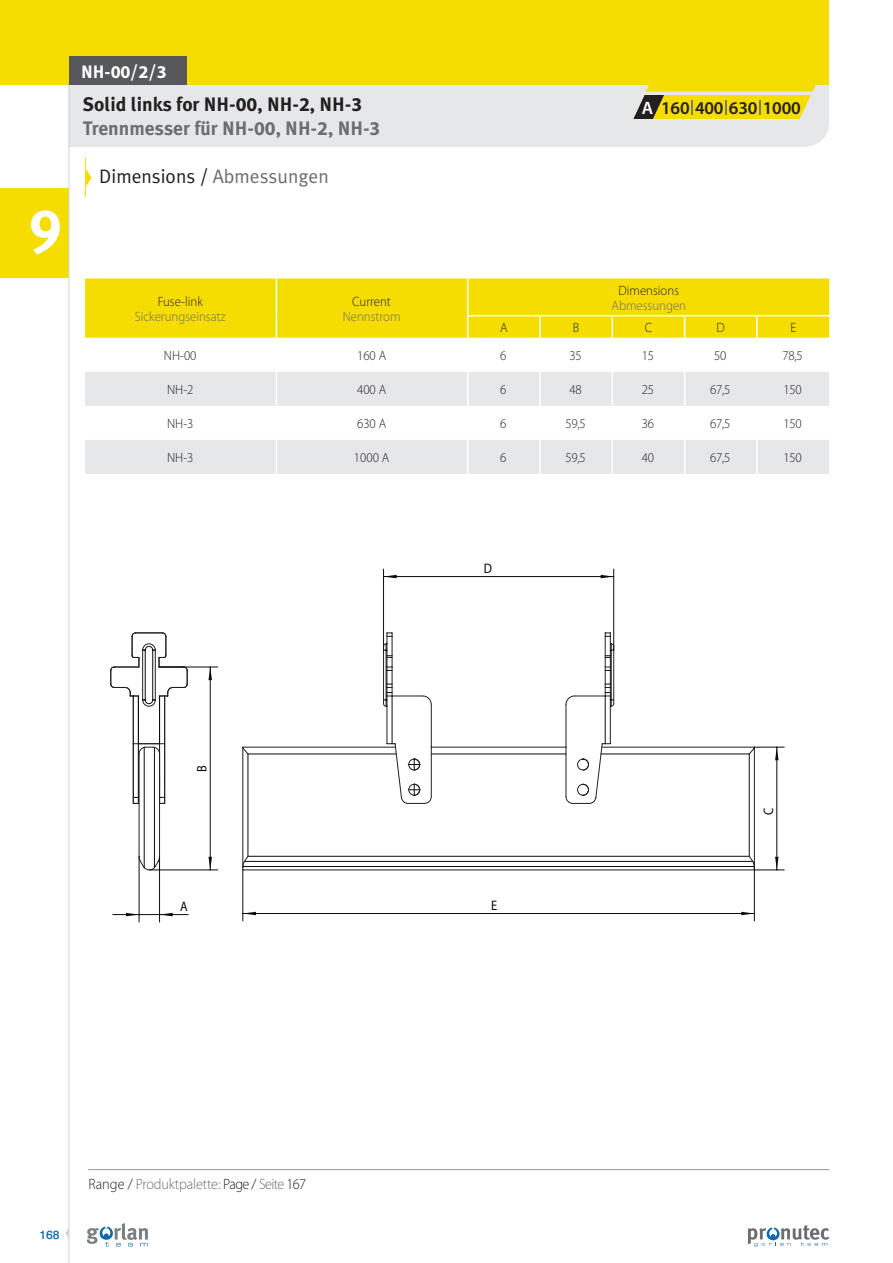
<style>
.page{position:relative;width:893px;height:1263px;background:#fff}
.page>*{position:absolute;margin:0;border:0;box-sizing:border-box;transform-origin:0 0}
.t1{font:700 60px "Meta Plus";color:#fff}
.t2{font:700 19.5px/24px "Meta Plus";color:#6c6d70}
.t3{font:19.5px "Meta Plus Normal";color:#231f20}
.t4{font:600 18px "Myriad Pro";letter-spacing:-.01em;color:#231f20}
.t5{font:700 18px "Meta Plus";color:#fff}
.t6{font:300 15px "Myriad Pro";letter-spacing:-.01em;color:#6c6d70;scale:.95 1}
.t7{font:13.8px "Myriad Pro";color:#0d0912;scale:.9 1}
.t8{font:300 13.5px "Myriad Pro";color:#231f20;scale:.95 1}
.t9{font:300 13.5px "Myriad Pro";color:#6c6d70;scale:.95 1}
.t10{font:500 12px "Swiss 721 BT";color:#0f6aad}
.s1{font-family:"Myriad"}
.s2{color:#231f20}
.s3{font-family:"Myriad";color:#231f20}
.s4{color:#6c6d70}
.s5{color:#fff}
</style>
<div class="page">
<div style="left:0;top:189px;width:69px;height:89px;background:#f5dc01"></div>
<div style="left:70px;top:85px;width:759px;height:62px;background:#e6e7e9"></div>
<svg style="left:65px;top:1228px;width:4px;height:10px"></svg>
<hr style="left:69px;top:0;width:1px;height:1263px;background:#d1d2d4">
<div style="left:0;top:0;width:829px;height:85px;background:#f5dc01"></div>
<svg style="left:748px;top:1225px;width:81px;height:21px"></svg>
<svg style="left:87px;top:1223px;width:61px;height:23px"></svg>
<div style="left:69px;top:56px;width:118px;height:29px;background:#57585a"></div>
<svg style="left:86px;top:169px;width:5px;height:18px"></svg>
<hr style="left:85px;top:157px;width:1px;height:40px;background:#f5dc01">
<svg style="left:604px;top:633px;width:10px;height:37px"></svg>
<hr style="left:243px;top:870px;width:511px;height:1px;background:#231f20">
<svg style="left:242px;top:670px;width:513px;height:198px"></svg>
<svg style="left:383px;top:633px;width:49px;height:171px"></svg>
<hr style="left:384px;top:576px;width:230px;height:1px;background:#0d0912">
<hr style="left:613px;top:569px;width:1px;height:81px;background:#0d0912">
<hr style="left:383px;top:569px;width:1px;height:81px;background:#0d0912">
<svg style="left:601px;top:575px;width:13px;height:3px"></svg>
<svg style="left:384px;top:575px;width:13px;height:3px"></svg>
<hr style="left:243px;top:913px;width:511px;height:1px;background:#0d0912">
<hr style="left:754px;top:868px;width:1px;height:53px;background:#0d0912">
<hr style="left:243px;top:870px;width:1px;height:51px;background:#0d0912">
<svg style="left:741px;top:912px;width:13px;height:3px"></svg>
<svg style="left:243px;top:912px;width:13px;height:3px"></svg>
<hr style="left:777px;top:747px;width:1px;height:123px;background:#0d0912">
<hr style="left:754px;top:747px;width:30px;height:1px;background:#0d0912">
<hr style="left:754px;top:870px;width:30px;height:1px;background:#0d0912">
<svg style="left:775px;top:747px;width:3px;height:13px"></svg>
<svg style="left:775px;top:857px;width:3px;height:13px"></svg>
<svg style="left:110px;top:632px;width:78px;height:239px"></svg>
<hr style="left:139px;top:856px;width:1px;height:66px;background:#0d0912">
<hr style="left:159px;top:856px;width:1px;height:66px;background:#0d0912">
<svg style="left:113px;top:913px;width:75px;height:3px"></svg>
<hr style="left:210px;top:667px;width:1px;height:203px;background:#0d0912">
<hr style="left:149px;top:870px;width:69px;height:1px;background:#0d0912">
<hr style="left:159px;top:667px;width:59px;height:1px;background:#0d0912">
<svg style="left:208px;top:857px;width:4px;height:13px"></svg>
<svg style="left:208px;top:667px;width:4px;height:13px"></svg>
<svg style="left:85px;top:372px;width:744px;height:102px;fill:#e6e7e9"></svg>
<hr style="left:276px;top:372px;width:1px;height:34px;background:#fff">
<hr style="left:467px;top:372px;width:1px;height:34px;background:#fff">
<hr style="left:276px;top:406px;width:1px;height:34px;background:#fff">
<hr style="left:467px;top:406px;width:1px;height:34px;background:#fff">
<hr style="left:276px;top:440px;width:1px;height:34px;background:#fff">
<hr style="left:467px;top:440px;width:1px;height:34px;background:#fff">
<div style="left:85px;top:279px;width:744px;height:59px;background:#f5dc01"></div>
<hr style="left:539px;top:372px;width:2px;height:34px;background:#fff">
<hr style="left:612px;top:372px;width:1px;height:34px;background:#fff">
<hr style="left:684px;top:372px;width:1px;height:34px;background:#fff">
<hr style="left:539px;top:406px;width:2px;height:34px;background:#fff">
<hr style="left:612px;top:406px;width:1px;height:34px;background:#fff">
<hr style="left:684px;top:406px;width:1px;height:34px;background:#fff">
<hr style="left:756px;top:316px;width:2px;height:22px;background:#fff">
<hr style="left:539px;top:440px;width:2px;height:34px;background:#fff">
<hr style="left:612px;top:440px;width:1px;height:34px;background:#fff">
<hr style="left:684px;top:440px;width:1px;height:34px;background:#fff">
<hr style="left:756px;top:440px;width:2px;height:34px;background:#fff">
<hr style="left:468px;top:315px;width:72px;height:1px;background:#fff">
<hr style="left:540px;top:315px;width:72px;height:1px;background:#fff">
<hr style="left:612px;top:315px;width:73px;height:1px;background:#fff">
<hr style="left:685px;top:315px;width:72px;height:1px;background:#fff">
<hr style="left:757px;top:315px;width:72px;height:1px;background:#fff">
<hr style="left:88px;top:1169px;width:741px;height:1px;background:#939598">
<svg style="left:634px;top:85px;width:190px;height:34px;background:#e0cf36"></svg>
<h1 class="t1" style="left:29px;top:187px;width:35px">9</h1>
<h3 class="t5" style="left:81px;top:61px;width:87px">NH-<span class="s1">00</span>/<span class="s1">2</span>/<span class="s1">3</span></h3>
<h2 class="t2" style="left:83px;top:92px;width:299px"><span class="s2">Solid links for NH-</span><span class="s3">00</span><span class="s2">, NH-</span><span class="s3">2</span><span class="s2">, NH-</span><span class="s3">3<br></span>Trennmesser für NH-<span class="s1">00</span>, NH-<span class="s1">2</span>, NH-<span class="s1">3</span></h2>
<h2 class="t3" style="left:99px;top:165px;width:231px">Dimensions / <span class="s4">Abmessungen</span></h2>
<p class="t8" style="left:158px;top:293px;width:49px">Fuse-link</p>
<p class="t9" style="left:135px;top:308px;width:97px">Sickerungseinsatz</p>
<p class="t8" style="left:352px;top:293px;width:42px">Current</p>
<p class="t9" style="left:343px;top:308px;width:62px">Nennstrom</p>
<h3 class="t4" style="left:642px;top:97px;width:160px"><span class="s5">A</span> 160 400 630 1000</h3>
<p class="t8" style="left:619px;top:282px;width:65px">Dimensions</p>
<p class="t9" style="left:611px;top:297px;width:80px">Abmessungen</p>
<p class="t8" style="left:500px;top:319px;width:9px">A</p>
<p class="t8" style="left:573px;top:319px;width:8px">B</p>
<p class="t8" style="left:645px;top:319px;width:9px">C</p>
<p class="t8" style="left:717px;top:319px;width:10px">D</p>
<p class="t8" style="left:790px;top:319px;width:8px">E</p>
<p class="t8" style="left:164px;top:347px;width:36px">NH-00</p>
<p class="t8" style="left:357px;top:347px;width:32px">160 A</p>
<p class="t8" style="left:500px;top:347px;width:8px">6</p>
<p class="t8" style="left:570px;top:347px;width:14px">35</p>
<p class="t8" style="left:642px;top:347px;width:14px">15</p>
<p class="t8" style="left:714px;top:347px;width:14px">50</p>
<p class="t8" style="left:782px;top:347px;width:23px">78,5</p>
<p class="t8" style="left:167px;top:381px;width:29px">NH-2</p>
<p class="t8" style="left:357px;top:381px;width:32px">400 A</p>
<p class="t8" style="left:500px;top:381px;width:8px">6</p>
<p class="t8" style="left:570px;top:381px;width:14px">48</p>
<p class="t8" style="left:642px;top:381px;width:14px">25</p>
<p class="t8" style="left:710px;top:381px;width:23px">67,5</p>
<p class="t8" style="left:783px;top:381px;width:21px">150</p>
<p class="t8" style="left:167px;top:415px;width:29px">NH-3</p>
<p class="t8" style="left:357px;top:415px;width:32px">630 A</p>
<p class="t8" style="left:500px;top:415px;width:8px">6</p>
<p class="t8" style="left:566px;top:415px;width:23px">59,5</p>
<p class="t8" style="left:642px;top:415px;width:14px">36</p>
<p class="t8" style="left:710px;top:415px;width:23px">67,5</p>
<p class="t8" style="left:783px;top:415px;width:21px">150</p>
<p class="t8" style="left:167px;top:449px;width:29px">NH-3</p>
<p class="t8" style="left:354px;top:449px;width:39px">1000 A</p>
<p class="t8" style="left:500px;top:449px;width:8px">6</p>
<p class="t8" style="left:566px;top:449px;width:23px">59,5</p>
<p class="t8" style="left:642px;top:449px;width:14px">40</p>
<p class="t8" style="left:710px;top:449px;width:23px">67,5</p>
<p class="t8" style="left:783px;top:449px;width:21px">150</p>
<p class="t7" style="left:484px;top:560px;width:11px">D</p>
<p class="t7" style="left:193px;top:771px;width:9px;rotate:-90deg">B</p>
<p class="t7" style="left:180px;top:898px;width:10px">A</p>
<p class="t7" style="left:491px;top:897px;width:8px">E</p>
<p class="t7" style="left:760px;top:814px;width:9px;rotate:-90deg">C</p>
<p class="t10" style="left:39px;top:1227px;width:22px">168</p>
<p class="t6" style="left:88px;top:1175px;width:231px"><span class="s2">Range /</span> Produktpalette: <span class="s2">Page /</span> Seite <span class="s2">167</span></p>
</div>
